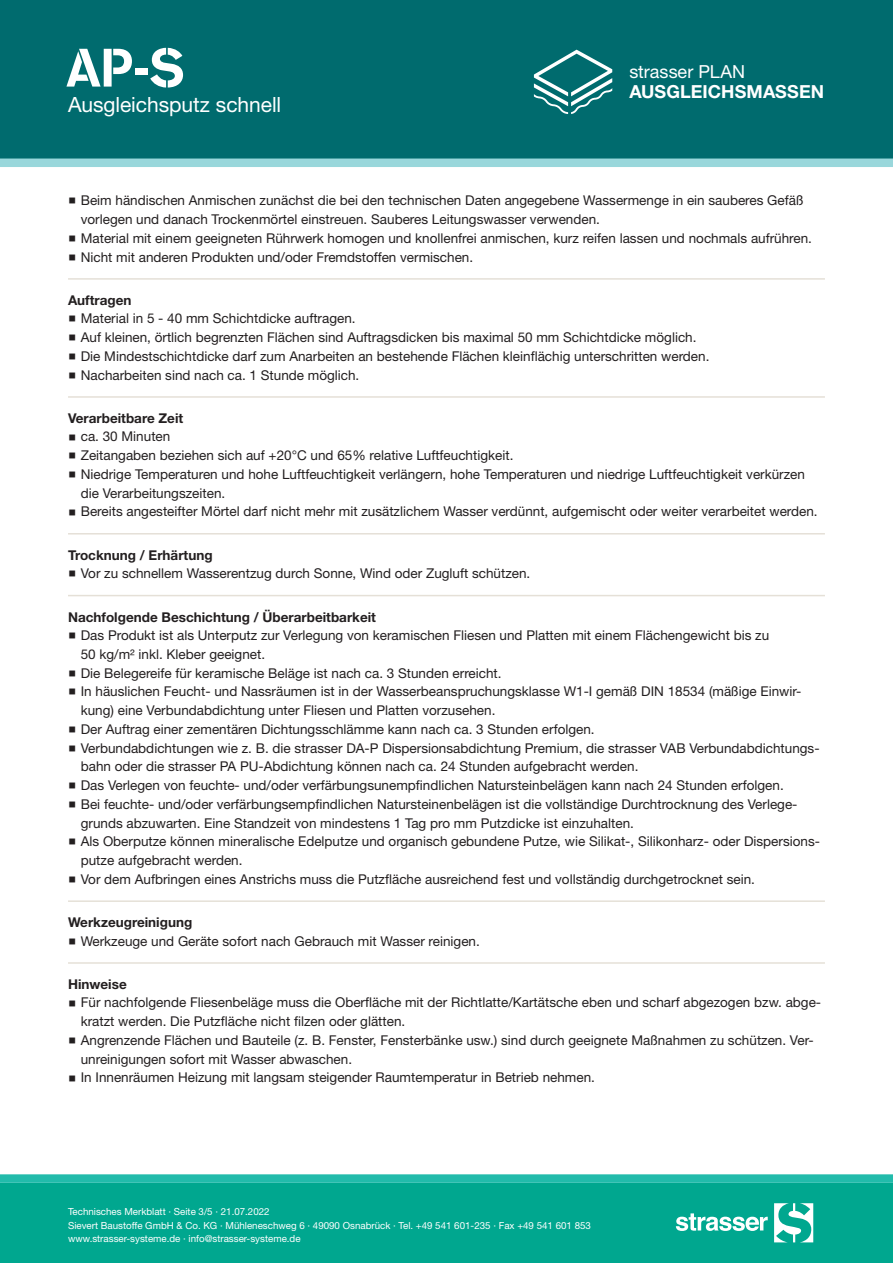
<style>
.page{position:relative;width:893px;height:1263px;background:#fff}
.page>*{position:absolute;margin:0;border:0;box-sizing:border-box;transform-origin:0 0}
.CB_AF_STR_Produkt_ku{font:700 54px "Standard CT Stencil";color:#fff}
.CB_AF_STR_Produkt_la{font:21px "Helvetica Neue LT Std";letter-spacing:-.005em;color:#fff}
.CB_AF_STR_Produktgru{font:700 18px "Helvetica Neue LT Std";letter-spacing:.005em;color:#fff}
.CB_AF_STR_Produktgru-2{font:18px "Helvetica Neue LT Std";color:#fff}
.t1{font:13.5px/18.8px "Helvetica Neue LT Std";color:#231f20}
.CB_AF_STR_Unterueber{font:700 13.5px "Helvetica Neue LT Std";color:#231f20}
.t2{font:9.75px/13.5px "Helvetica Neue LT Std";color:#fff}
</style>
<div class="page">
<div style="left:0;top:0;width:893px;height:159px;background:#006b6e"></div>
<div style="left:0;top:159px;width:893px;height:8px;background:#99d7db"></div>
<svg style="left:534px;top:50px;width:78px;height:64px"></svg>
<div style="left:0;top:1183px;width:893px;height:80px;background:#00a78f"></div>
<svg style="left:676px;top:1213px;width:92px;height:18px"></svg>
<svg style="left:774px;top:1203px;width:39px;height:39px"></svg>
<div style="left:0;top:1174px;width:893px;height:9px;background:#22bbab"></div>
<hr style="left:68px;top:278px;width:757px;height:2px;background:#e5e0d7">
<hr style="left:68px;top:396px;width:757px;height:2px;background:#e5e0d7">
<hr style="left:68px;top:533px;width:757px;height:1px;background:#e5e0d7">
<hr style="left:68px;top:595px;width:757px;height:1px;background:#e5e0d7">
<hr style="left:68px;top:900px;width:757px;height:2px;background:#e5e0d7">
<hr style="left:68px;top:962px;width:757px;height:2px;background:#e5e0d7">
<p class="CB_AF_STR_Produkt_ku" style="left:66px;top:34px;width:120px">AP-S</p>
<p class="CB_AF_STR_Produkt_la" style="left:68px;top:92px;width:215px">Ausgleichsputz schnell</p>
<p class="CB_AF_STR_Produktgru-2" style="left:629px;top:61px;width:117px">strasser PLAN</p>
<p class="CB_AF_STR_Produktgru" style="left:629px;top:81px;width:196px">AUSGLEICHSMASSEN</p>
<p class="t1" style="left:81px;top:191px;width:724px">Beim händischen Anmischen zunächst die bei den technischen Daten angegebene Wassermenge in ein sauberes Gefäß vorlegen und danach Trockenmörtel einstreuen. Sauberes Leitungswasser verwenden.</p>
<p class="t1" style="left:81px;top:228px;width:733px">Material mit einem geeigneten Rührwerk homogen und knollenfrei anmischen, kurz reifen lassen und nochmals aufrühren.</p>
<p class="t1" style="left:81px;top:247px;width:394px">Nicht mit anderen Produkten und/oder Fremdstoffen vermischen.</p>
<p class="CB_AF_STR_Unterueber" style="left:68px;top:292px;width:65px">Auftragen</p>
<p class="t1" style="left:81px;top:309px;width:276px">Material in 5 - 40 mm Schichtdicke auftragen.</p>
<p class="t1" style="left:81px;top:328px;width:617px">Auf kleinen, örtlich begrenzten Flächen sind Auftragsdicken bis maximal 50 mm Schichtdicke möglich.</p>
<p class="t1" style="left:81px;top:346px;width:630px">Die Mindestschichtdicke darf zum Anarbeiten an bestehende Flächen kleinflächig unterschritten werden.</p>
<p class="t1" style="left:81px;top:365px;width:280px">Nacharbeiten sind nach ca. 1 Stunde möglich.</p>
<p class="CB_AF_STR_Unterueber" style="left:68px;top:410px;width:117px">Verarbeitbare Zeit</p>
<p class="t1" style="left:81px;top:427px;width:91px">ca. 30 Minuten</p>
<p class="t1" style="left:81px;top:446px;width:434px">Zeitangaben beziehen sich auf +20°C und 65% relative Luftfeuchtigkeit.</p>
<p class="t1" style="left:81px;top:464px;width:726px">Niedrige Temperaturen und hohe Luftfeuchtigkeit verlängern, hohe Temperaturen und niedrige Luftfeuchtigkeit verkürzen die Verarbeitungszeiten.</p>
<p class="t1" style="left:81px;top:502px;width:738px">Bereits angesteifter Mörtel darf nicht mehr mit zusätzlichem Wasser verdünnt, aufgemischt oder weiter verarbeitet werden.</p>
<p class="CB_AF_STR_Unterueber" style="left:68px;top:547px;width:146px">Trocknung / Erhärtung</p>
<p class="t1" style="left:81px;top:564px;width:451px">Vor zu schnellem Wasserentzug durch Sonne, Wind oder Zugluft schützen.</p>
<p class="CB_AF_STR_Unterueber" style="left:68px;top:609px;width:309px">Nachfolgende Beschichtung / Überarbeitbarkeit</p>
<p class="t1" style="left:81px;top:626px;width:690px">Das Produkt ist als Unterputz zur Verlegung von keramischen Fliesen und Platten mit einem Flächengewicht bis zu<br>50 kg/m² inkl. Kleber geeignet.</p>
<p class="t1" style="left:81px;top:663px;width:422px">Die Belegereife für keramische Beläge ist nach ca. 3 Stunden erreicht.</p>
<p class="t1" style="left:81px;top:682px;width:722px">In häuslichen Feucht- und Nassräumen ist in der Wasserbeanspruchungsklasse W1-I gemäß DIN 18534 (mäßige Einwir&shy;kung) eine Verbundabdichtung unter Fliesen und Platten vorzusehen.</p>
<p class="t1" style="left:81px;top:719px;width:515px">Der Auftrag einer zementären Dichtungsschlämme kann nach ca. 3 Stunden erfolgen.</p>
<p class="t1" style="left:81px;top:738px;width:740px">Verbundabdichtungen wie z. B. die strasser DA-P Dispersionsabdichtung Premium, die strasser VAB Verbundabdichtungs&shy;bahn oder die strasser PA PU-Abdichtung können nach ca. 24 Stunden aufgebracht werden.</p>
<p class="t1" style="left:81px;top:776px;width:704px">Das Verlegen von feuchte- und/oder verfärbungsunempfindlichen Natursteinbelägen kann nach 24 Stunden erfolgen.</p>
<p class="t1" style="left:81px;top:794px;width:718px">Bei feuchte- und/oder verfärbungsempfindlichen Natursteinenbelägen ist die vollständige Durchtrocknung des Verlege&shy;grunds abzuwarten. Eine Standzeit von mindestens 1 Tag pro mm Putzdicke ist einzuhalten.</p>
<p class="t1" style="left:81px;top:832px;width:741px">Als Oberputze können mineralische Edelputze und organisch gebundene Putze, wie Silikat-, Silikonharz- oder Dispersions&shy;putze aufgebracht werden.</p>
<p class="t1" style="left:81px;top:869px;width:676px">Vor dem Aufbringen eines Anstrichs muss die Putzfläche ausreichend fest und vollständig durchgetrocknet sein.</p>
<p class="CB_AF_STR_Unterueber" style="left:68px;top:914px;width:126px">Werkzeugreinigung</p>
<p class="t1" style="left:81px;top:931px;width:401px">Werkzeuge und Geräte sofort nach Gebrauch mit Wasser reinigen.</p>
<p class="CB_AF_STR_Unterueber" style="left:68px;top:976px;width:60px">Hinweise</p>
<p class="t1" style="left:81px;top:993px;width:742px">Für nachfolgende Fliesenbeläge muss die Oberfläche mit der Richtlatte/Kartätsche eben und scharf abgezogen bzw. abge&shy;kratzt werden. Die Putzfläche nicht filzen oder glätten.</p>
<p class="t1" style="left:81px;top:1030px;width:734px">Angrenzende Flächen und Bauteile (z. B. Fenster, Fensterbänke usw.) sind durch geeignete Maßnahmen zu schützen. Ver&shy;unreinigungen sofort mit Wasser abwaschen.</p>
<p class="t1" style="left:81px;top:1068px;width:516px">In Innenräumen Heizung mit langsam steigender Raumtemperatur in Betrieb nehmen.</p>
<p class="t2" style="left:68px;top:1205px;width:524px">Technisches Merkblatt · Seite 3/5 · 21.07.2022<br>Sievert Baustoffe GmbH &amp; Co. KG · Mühleneschweg 6 · 49090 Osnabrück · Tel. +49 541 601-235 · Fax +49 541 601 853 www.strasser-systeme.de · info@strasser-systeme.de</p>
</div>
